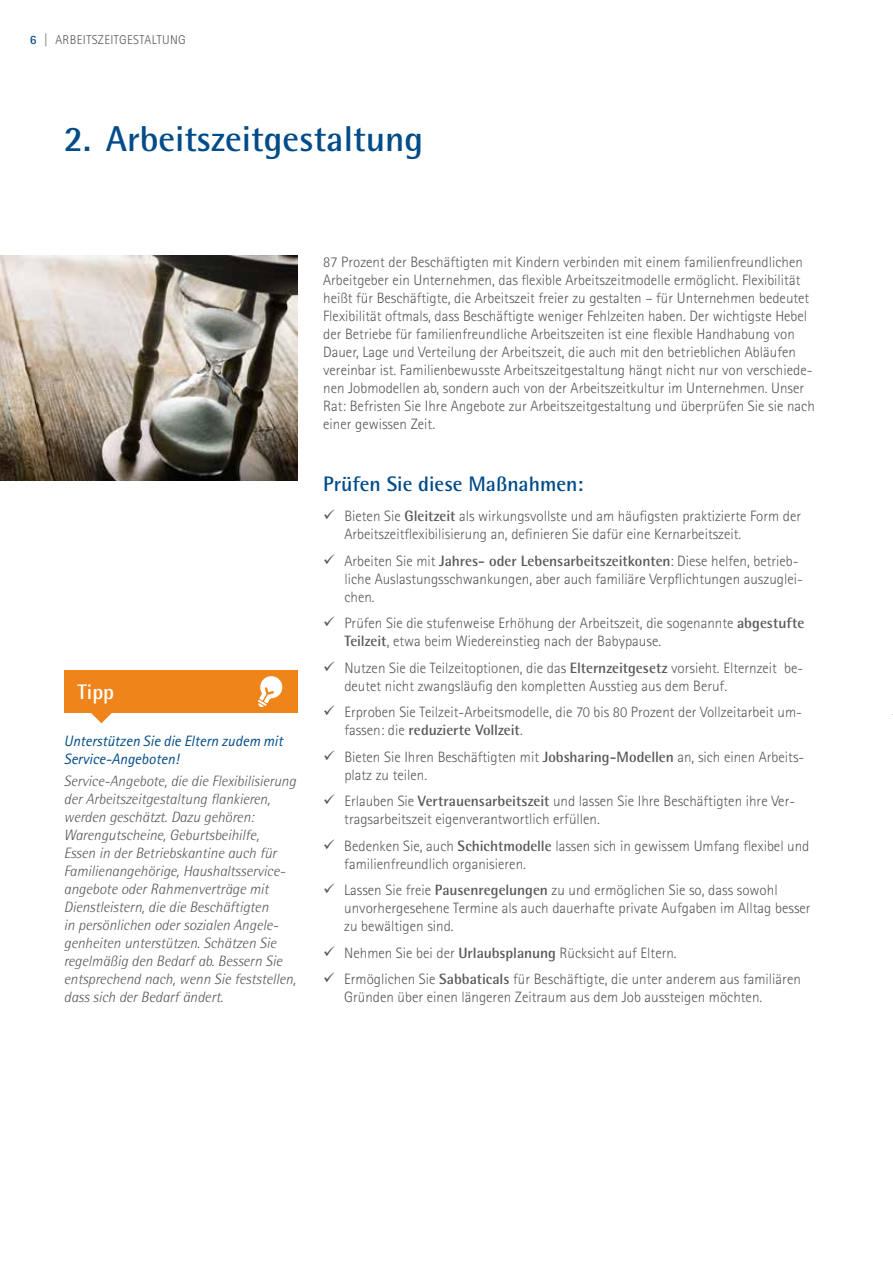
<style>
.page{position:relative;width:893px;height:1263px;background:#fff}
.page>*{position:absolute;margin:0;border:0;box-sizing:border-box;transform-origin:0 0}
.t1{font:700 36px "Agfa Rotis Semisans";color:#004c89}
.t2{font:700 21px "Agfa Rotis Semisans";color:#004c89}
.t3{font:700 21px "Agfa Rotis Semisans";color:#fff}
.t4{font:300 15px/18px "Agfa Rotis Sans Serif";color:#58585a}
.t5{font:italic 300 15px/18px "Agfa Rotis Semisans";color:#58585a}
.t6{font:italic 15px/18px "Agfa Rotis Sans Serif";color:#004c89}
.t7{font:700 15px "Agfa Rotis Semisans";color:#58585a}
.t8{font:300 12.75px "Agfa Rotis Sans Serif";letter-spacing:.03em;color:#58585a}
.s1{font-weight:700;color:#004c89}
.s2{font-family:"Agfa Rotis Semisans";font-weight:700}
.s3{font-family:"Agfa Rotis Sans Serif";font-weight:300}
</style>
<div class="page">
<svg style="left:90px;top:712px;width:22px;height:11px"></svg>
<div style="left:64px;top:670px;width:234px;height:42px;background:#ef841b"></div>
<img style="left:0;top:255px;width:298px;height:225px">
<svg style="left:258px;top:676px;width:24px;height:31px"></svg>
<p class="t8" style="left:30px;top:32px;width:158px"><span class="s1">6</span> | ARBEITSZEITGESTALTUNG</p>
<h1 class="t1" style="left:64px;top:116px;width:361px">2. Arbeitszeitgestaltung</h1>
<h2 class="t3" style="left:78px;top:679px;width:38px">Tipp</h2>
<p class="t6" style="left:64px;top:732px;width:221px">Unterstützen Sie die Eltern zudem mit<br>Service-Angeboten!</p>
<p class="t5" style="left:64px;top:771px;width:234px">Service-Angebote, die die Flexibilisierung der Arbeitszeitgestaltung flankieren, werden geschätzt. Dazu gehören:<br>Warengutscheine, Geburtsbeihilfe,<br>Essen in der Betriebskantine auch für Familienangehörige, Haushaltsservice&shy;angebote oder Rahmenverträge mit Dienstleistern, die die Beschäftigten<br>in persönlichen oder sozialen Angele&shy;genheiten unterstützen. Schätzen Sie regelmäßig den Bedarf ab. Bessern Sie entsprechend nach, wenn Sie feststellen, dass sich der Bedarf ändert.</p>
<p class="t4" style="left:323px;top:253px;width:493px">87 Prozent der Beschäftigten mit Kindern verbinden mit einem familienfreundlichen Arbeitgeber ein Unternehmen, das flexible Arbeitszeitmodelle ermöglicht. Flexibilität heißt für Beschäftigte, die Arbeitszeit freier zu gestalten – für Unternehmen bedeutet Flexibilität oftmals, dass Beschäftigte weniger Fehlzeiten haben. Der wichtigste Hebel der Betriebe für familienfreundliche Arbeitszeiten ist eine flexible Handhabung von Dauer, Lage und Verteilung der Arbeitszeit, die auch mit den betrieblichen Abläufen vereinbar ist. Familienbewusste Arbeitszeitgestaltung hängt nicht nur von verschiede&shy;nen Jobmodellen ab, sondern auch von der Arbeitszeitkultur im Unternehmen. Unser Rat: Befristen Sie Ihre Angebote zur Arbeitszeitgestaltung und überprüfen Sie sie nach einer gewissen Zeit.</p>
<h2 class="t2" style="left:323px;top:470px;width:262px">Prüfen Sie diese Maßnahmen:</h2>
<p class="t4" style="left:344px;top:507px;width:458px;text-indent:-21px">✓ Bieten Sie <span class="s2">Gleitzeit</span> als wirkungsvollste und am häufigsten praktizierte Form der<br>Arbeitszeitflexibilisierung an, definieren Sie dafür eine Kernarbeitszeit.</p>
<p class="t4" style="left:344px;top:552px;width:460px;text-indent:-21px">✓ Arbeiten Sie mit <span class="s2">Jahres- oder Lebensarbeitszeitkonten</span>: Diese helfen, betrieb&shy;liche Auslastungsschwankungen, aber auch familiäre Verpflichtungen auszuglei&shy;chen.</p>
<p class="t4" style="left:344px;top:614px;width:461px;text-indent:-21px">✓ Prüfen Sie die stufenweise Erhöhung der Arbeitszeit, die sogenannte <span class="s2">abgestufte<br>Teilzeit</span>, etwa beim Wiedereinstieg nach der Babypause.</p>
<p class="t4" style="left:344px;top:659px;width:460px;text-indent:-21px">✓ Nutzen Sie die Teilzeitoptionen, die das <span class="s2">Elternzeitgesetz</span> vorsieht. Elternzeit be&shy;deutet nicht zwangsläufig den kompletten Ausstieg aus dem Beruf.</p>
<p class="t4" style="left:323px;top:703px;width:480px">✓ Erproben Sie Teilzeit-Arbeitsmodelle, die 70 bis 80 Prozent der Vollzeitarbeit um-</p>
<p class="t7" style="left:344px;top:721px;width:180px"><span class="s3">fassen: die</span> reduzierte Vollzeit<span class="s3">.</span></p>
<p class="t4" style="left:344px;top:748px;width:461px;text-indent:-21px">✓ Bieten Sie Ihren Beschäftigten mit <span class="s2">Jobsharing-Modellen</span> an, sich einen Arbeits&shy;platz zu teilen.</p>
<p class="t4" style="left:344px;top:792px;width:452px;text-indent:-21px">✓ Erlauben Sie <span class="s2">Vertrauensarbeitszeit</span> und lassen Sie Ihre Beschäftigten ihre Ver&shy;tragsarbeitszeit eigenverantwortlich erfüllen.</p>
<p class="t4" style="left:344px;top:837px;width:467px;text-indent:-21px">✓ Bedenken Sie, auch <span class="s2">Schichtmodelle</span> lassen sich in gewissem Umfang flexibel und familienfreundlich organisieren.</p>
<p class="t4" style="left:344px;top:881px;width:468px;text-indent:-21px">✓ Lassen Sie freie <span class="s2">Pausenregelungen</span> zu und ermöglichen Sie so, dass sowohl unvorhergesehene Termine als auch dauerhafte private Aufgaben im Alltag besser zu bewältigen sind.</p>
<p class="t4" style="left:323px;top:944px;width:355px">✓ Nehmen Sie bei der <span class="s2">Urlaubsplanung</span> Rücksicht auf Eltern.</p>
<p class="t4" style="left:344px;top:970px;width:458px;text-indent:-21px">✓ Ermöglichen Sie <span class="s2">Sabbaticals</span> für Beschäftigte, die unter anderem aus familiären<br>Gründen über einen längeren Zeitraum aus dem Job aussteigen möchten.</p>
</div>
